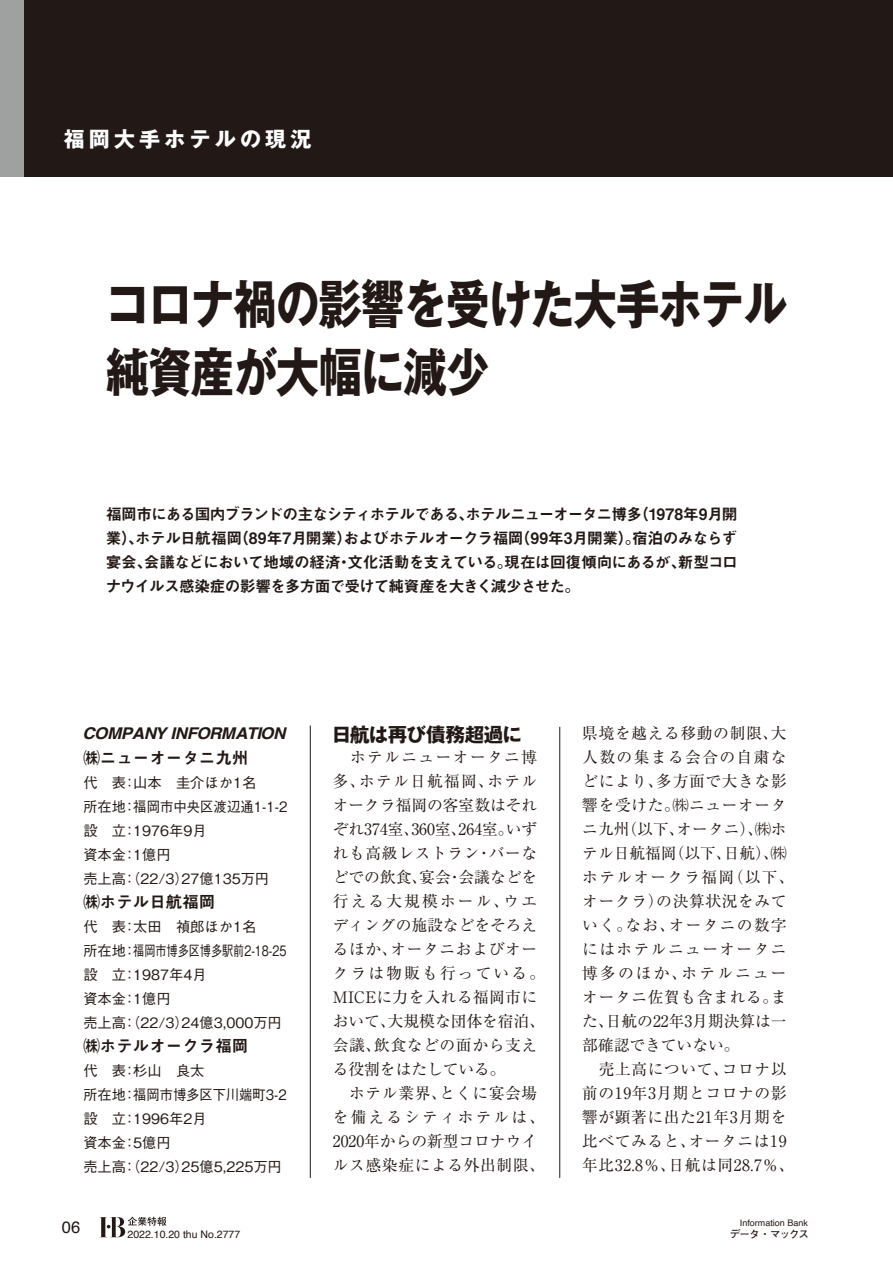
<style>
.page{position:relative;width:893px;height:1263px;background:#fff}
.page>*{position:absolute;margin:0;border:0;box-sizing:border-box;transform-origin:0 0}
.t1{font:700 52.5px/67.5px "Gothic MB101 Pr 6 N";letter-spacing:-.02em;color:#221815;scale:.83 1}
.t2{font:700 21px "Gothic MB101 Pr 6 N";letter-spacing:.2em;color:#fff}
.t3{font:700 19.5px "Gothic MB101 Pr 5";letter-spacing:-.035em;color:#221815}
.t4{font:16.5px "Midashi Go Pr 5 MB31";color:#221815}
.t5{font:16.5px "Helvetica";color:#221815}
.t6{font:italic 700 16.2px "Helvetica";letter-spacing:-.03em;color:#221815;scale:1.06 1}
.t7{font:15.75px/24px "Ryumin Pr 5";letter-spacing:.04em;color:#221815}
.t8{font:15.75px/24px "Midashi Go Pr 6 N MB31";letter-spacing:-.065em;color:#221815;text-align:justify}
.t9{font:500 14.25px/24px "Gothic BBB Pr 5";color:#221815}
.t10{font:10.5px "Helvetica";color:#221815}
.t11{font:700 10.5px "Futo Go B101 Pr 6 N";letter-spacing:-.1em;color:#221815}
.t12{font:9px "Helvetica";color:#221815}
</style>
<div class="page">
<div style="left:0;top:0;width:893px;height:176px;background:#221815"></div>
<div style="left:0;top:0;width:23px;height:176px;background:#9fa0a0"></div>
<svg style="left:99px;top:1217px;width:67px;height:20px"></svg>
<hr style="left:310px;top:725px;width:1px;height:453px;background:#221815">
<hr style="left:559px;top:727px;width:1px;height:451px;background:#221815">
<h2 class="t2" style="left:64px;top:122px;width:249px">福岡大手ホテルの現況</h2>
<h1 class="t1" style="left:106px;top:269px;width:822px">コロナ禍の影響を受けた大手ホテル純資産が大幅に減少</h1>
<p class="t8" style="left:106px;top:502px;width:634px">福岡市にある国内ブランドの主なシティホテルである、ホテルニューオータニ博多（1978年9月開業）、ホテル日航福岡（89年7月開業）およびホテルオークラ福岡（99年3月開業）。宿泊のみならず宴会、会議などにおいて地域の経済・文化活動を支えている。現在は回復傾向にあるが、新型コロナウイルス感染症の影響を多方面で受けて純資産を大きく減少させた。</p>
<p class="t6" style="left:83px;top:720px;width:193px">COMPANY INFORMATION</p>
<p class="t4" style="left:83px;top:745px;width:166px">㈱ニューオータニ九州</p>
<p class="t9" style="left:83px;top:770px;width:206px">代　表：山本　圭介ほか1名<br>所在地：福岡市中央区渡辺通1-1-2設　立：1976年9月<br>資本金：1億円<br>売上高：（22/3）27億135万円</p>
<p class="t4" style="left:83px;top:889px;width:133px">㈱ホテル日航福岡</p>
<p class="t9" style="left:83px;top:914px;width:205px">代　表：太田　禎郎ほか1名<br>所在地：福岡市博多区博多駅前2-18-25設　立：1987年4月<br>資本金：1億円<br>売上高：（22/3）24億3,000万円</p>
<p class="t4" style="left:83px;top:1033px;width:166px">㈱ホテルオークラ福岡</p>
<p class="t9" style="left:83px;top:1058px;width:205px">代　表：杉山　良太<br>所在地：福岡市博多区下川端町3-2設　立：1996年2月<br>資本金：5億円<br>売上高：（22/3）25億5,225万円</p>
<p class="t3" style="left:332px;top:718px;width:192px">日航は再び債務超過に</p>
<p class="t7" style="left:333px;top:744px;width:214px">　ホテルニューオータニ博多、ホテル日航福岡、ホテルオークラ福岡の客室数はそれぞれ374室、360室、264室。いずれも高級レストラン・バーなどでの飲食、宴会・会議などを行える大規模ホール、ウエディングの施設などをそろえるほか、オータニおよびオークラは物販も行っている。<br>MICEに力を入れる福岡市において、大規模な団体を宿泊、会議、飲食などの面から支える役割をはたしている。<br>　ホテル業界、とくに宴会場を備えるシティホテルは、<br>2020年からの新型コロナウイルス感染症による外出制限、</p>
<p class="t7" style="left:582px;top:720px;width:214px">県境を越える移動の制限、大人数の集まる会合の自粛などにより、多方面で大きな影響を受けた。㈱ニューオータニ九州（以下、オータニ）、㈱ホテル日航福岡（以下、日航）、㈱ホテルオークラ福岡（以下、オークラ）の決算状況をみていく。なお、オータニの数字にはホテルニューオータニ博多のほか、ホテルニューオータニ佐賀も含まれる。また、日航の22年3月期決算は一部確認できていない。<br>　売上高について、コロナ以前の19年3月期とコロナの影響が顕著に出た21年3月期を比べてみると、オータニは19年比32.8％、日航は同28.7％、</p>
<p class="t5" style="left:62px;top:1215px;width:20px">06</p>
<p class="t12" style="left:740px;top:1216px;width:70px">Information Bank</p>
<p class="t10" style="left:128px;top:1226px;width:114px">2022.10.20 thu No.2777</p>
<p class="t11" style="left:730px;top:1225px;width:80px">データ・マックス</p>
</div>
